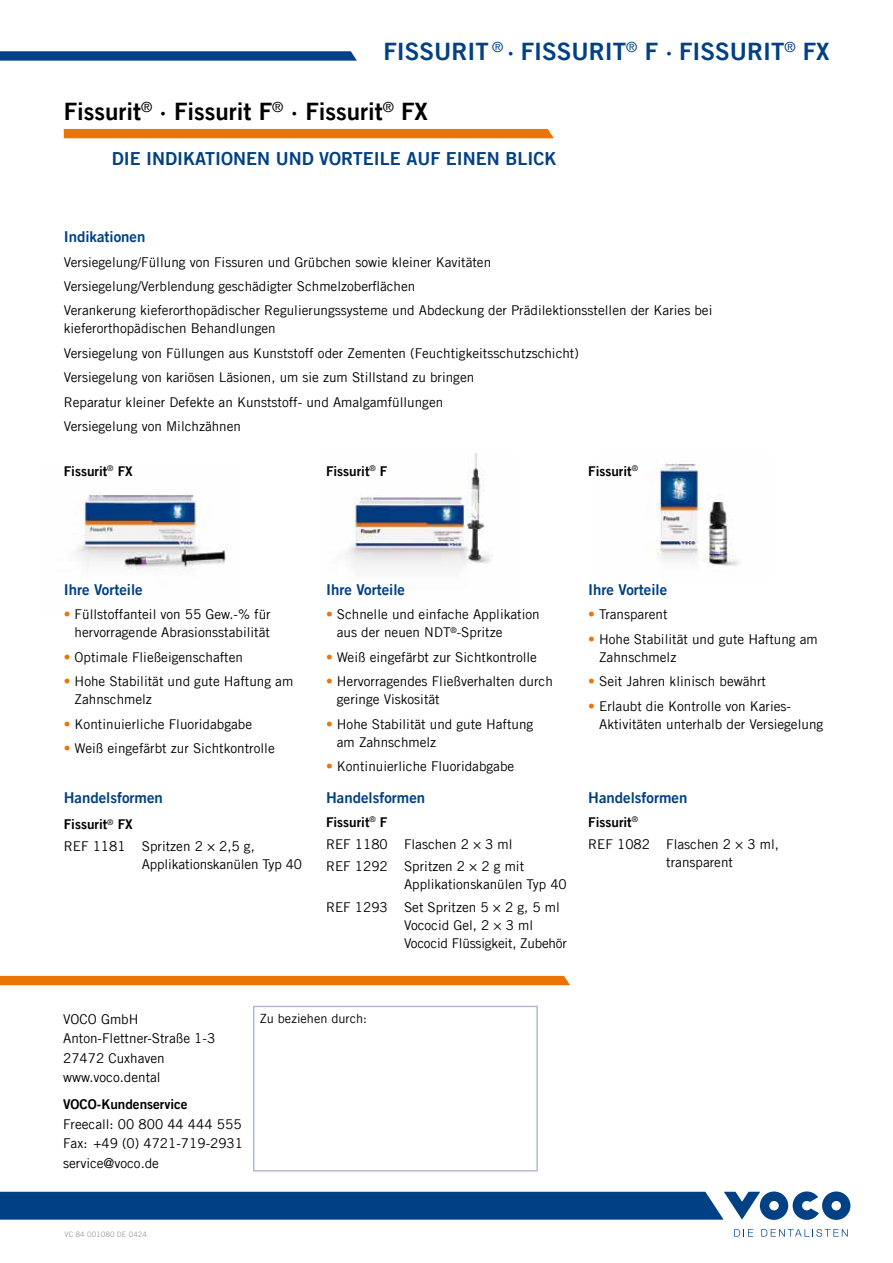
<style>
.page{position:relative;width:893px;height:1263px;background:#fff}
.page>*{position:absolute;margin:0;border:0;box-sizing:border-box;transform-origin:0 0}
.t1{font:24px "Trade Gothic LT Com Bd 2";color:#004185}
.t2{font:24px "Trade Gothic LT Com Bd 2";color:#000}
.t3{font:18px "Trade Gothic LT Com Bd 2";color:#004185}
.t4{font:15px "Trade Gothic LT Com Bd 2";color:#004185}
.t5{font:13.5px/18px "Trade Gothic LT Com";color:#000}
.t6{font:13.5px "Trade Gothic LT Com Bd 2";color:#000}
.t7{font:12.75px "Trade Gothic LT Com";color:#000}
.t8{font:7.5px "Trade Gothic LT Com";color:#9c9e9f}
.s1{color:#ec7404}
</style>
<div class="page">
<svg style="left:734px;top:1229px;width:19px;height:7px"></svg>
<svg style="left:761px;top:1229px;width:87px;height:8px"></svg>
<svg style="left:0;top:1191px;width:850px;height:29px;background:#1b5592"></svg>
<svg style="left:0;top:51px;width:357px;height:10px;background:#124e8d"></svg>
<div style="left:64px;top:129px;width:490px;height:9px;background:#ec7404"></div>
<img style="left:346px;top:453px;width:145px;height:115px">
<img style="left:647px;top:462px;width:93px;height:104px">
<img style="left:72px;top:492px;width:156px;height:78px">
<div style="left:0;top:976px;width:570px;height:9px;background:#ec7404"></div>
<div style="left:253px;top:1006px;width:285px;height:165px;border:2px solid #b4bad6"></div>
<h1 class="t1" style="left:383px;top:37px;width:448px">FISSURIT <sup>®</sup> · FISSURIT<sup>®</sup> F · FISSURIT<sup>®</sup> FX</h1>
<h1 class="t2" style="left:64px;top:97px;width:366px">Fissurit<sup>®</sup> · Fissurit F<sup>®</sup> · Fissurit<sup>®</sup> FX</h1>
<h2 class="t3" style="left:112px;top:147px;width:446px">DIE INDIKATIONEN UND VORTEILE AUF EINEN BLICK</h2>
<p class="t4" style="left:64px;top:228px;width:83px">Indikationen</p>
<p class="t5" style="left:64px;top:249px;width:650px;line-height:24.5px">Versiegelung/Füllung von Fissuren und Grübchen sowie kleiner Kavitäten<br>Versiegelung/Verblendung geschädigter Schmelzoberflächen<br>Verankerung kieferorthopädischer Regulierungssysteme und Abdeckung der Prädilektionsstellen der Karies bei</p>
<p class="t5" style="left:64px;top:316px;width:517px;line-height:24.5px">kieferorthopädischen Behandlungen<br>Versiegelung von Füllungen aus Kunststoff oder Zementen (Feuchtigkeitsschutzschicht)<br>Versiegelung von kariösen Läsionen, um sie zum Stillstand zu bringen<br>Reparatur kleiner Defekte an Kunststoff- und Amalgamfüllungen<br>Versiegelung von Milchzähnen</p>
<p class="t6" style="left:64px;top:463px;width:70px">Fissurit<sup>®</sup> FX</p>
<p class="t6" style="left:326px;top:463px;width:63px">Fissurit<sup>®</sup> F</p>
<p class="t6" style="left:588px;top:463px;width:51px">Fissurit<sup>®</sup></p>
<p class="t4" style="left:64px;top:580px;width:81px">Ihre Vorteile</p>
<p class="t5" style="left:64px;top:605px;width:208px;text-align:right"><span class="s1">•</span> Füllstoffanteil von 55 Gew.-% für hervorragende Abrasionsstabilität</p>
<p class="t5" style="left:64px;top:648px;width:181px"><span class="s1">•</span> Optimale Fließeigenschaften</p>
<p class="t5" style="left:75px;top:672px;width:220px;text-indent:-11px"><span class="s1">•</span> Hohe Stabilität und gute Haftung am<br>Zahnschmelz</p>
<p class="t5" style="left:64px;top:714px;width:190px"><span class="s1">•</span> Kontinuierliche Fluoridabgabe</p>
<p class="t5" style="left:64px;top:739px;width:212px"><span class="s1">•</span> Weiß eingefärbt zur Sichtkontrolle</p>
<p class="t4" style="left:64px;top:788px;width:101px">Handelsformen</p>
<p class="t6" style="left:64px;top:816px;width:70px">Fissurit<sup>®</sup> FX</p>
<p class="t5" style="left:142px;top:837px;width:162px;text-indent:-78px">REF 1181 Spritzen 2 × 2,5 g,<br>Applikationskanülen Typ 40</p>
<p class="t4" style="left:326px;top:580px;width:81px">Ihre Vorteile</p>
<p class="t5" style="left:337px;top:605px;width:204px;text-indent:-11px"><span class="s1">•</span> Schnelle und einfache Applikation aus der neuen NDT<sup>®</sup>-Spritze</p>
<p class="t5" style="left:326px;top:648px;width:212px"><span class="s1">•</span> Weiß eingefärbt zur Sichtkontrolle</p>
<p class="t5" style="left:337px;top:672px;width:217px;text-indent:-11px"><span class="s1">•</span> Hervorragendes Fließverhalten durch geringe Viskosität</p>
<p class="t5" style="left:337px;top:714px;width:198px;text-indent:-11px"><span class="s1">•</span> Hohe Stabilität und gute Haftung am Zahnschmelz</p>
<p class="t5" style="left:326px;top:757px;width:190px"><span class="s1">•</span> Kontinuierliche Fluoridabgabe</p>
<p class="t4" style="left:326px;top:788px;width:101px">Handelsformen</p>
<p class="t6" style="left:326px;top:814px;width:63px">Fissurit<sup>®</sup> F</p>
<p class="t5" style="left:326px;top:833px;width:200px;line-height:22.2px">REF 1180 Flaschen 2 × 3 ml<br>REF 1292 Spritzen 2 × 2 g mit</p>
<p class="t5" style="left:326px;top:873px;width:242px;line-height:22.2px;text-indent:78px">Applikationskanülen Typ 40<br>REF 1293 Set Spritzen 5 × 2 g, 5 ml</p>
<p class="t5" style="left:404px;top:916px;width:164px">Vococid Gel, 2 × 3 ml<br>Vococid Flüssigkeit, Zubehör</p>
<p class="t4" style="left:588px;top:580px;width:81px">Ihre Vorteile</p>
<p class="t5" style="left:588px;top:605px;width:81px"><span class="s1">•</span> Transparent</p>
<p class="t5" style="left:599px;top:630px;width:220px;text-indent:-11px"><span class="s1">•</span> Hohe Stabilität und gute Haftung am<br>Zahnschmelz</p>
<p class="t5" style="left:588px;top:672px;width:179px"><span class="s1">•</span> Seit Jahren klinisch bewährt</p>
<p class="t5" style="left:599px;top:696px;width:226px;text-indent:-11px"><span class="s1">•</span> Erlaubt die Kontrolle von Karies-<br>Aktivitäten unterhalb der Versiegelung</p>
<p class="t4" style="left:588px;top:788px;width:101px">Handelsformen</p>
<p class="t6" style="left:588px;top:814px;width:51px">Fissurit<sup>®</sup></p>
<p class="t5" style="left:666px;top:835px;width:114px;text-indent:-78px">REF 1082 Flaschen 2 × 3 ml, transparent</p>
<p class="t5" style="left:63px;top:1009px;width:154px;line-height:19.5px">VOCO GmbH<br>Anton-Flettner-Straße 1-3<br>27472 Cuxhaven www.voco.dental</p>
<p class="t6" style="left:63px;top:1096px;width:126px">VOCO-Kundenservice</p>
<p class="t5" style="left:63px;top:1114px;width:181px;line-height:19.5px;text-align:justify">Freecall: 00 800 44 444 555<br>Fax: +49 (0) 4721-719-2931 service@voco.de</p>
<p class="t7" style="left:260px;top:1010px;width:109px">Zu beziehen durch:</p>
<p class="t8" style="left:65px;top:1229px;width:84px">VC 84 001080 DE 0424</p>
</div>
